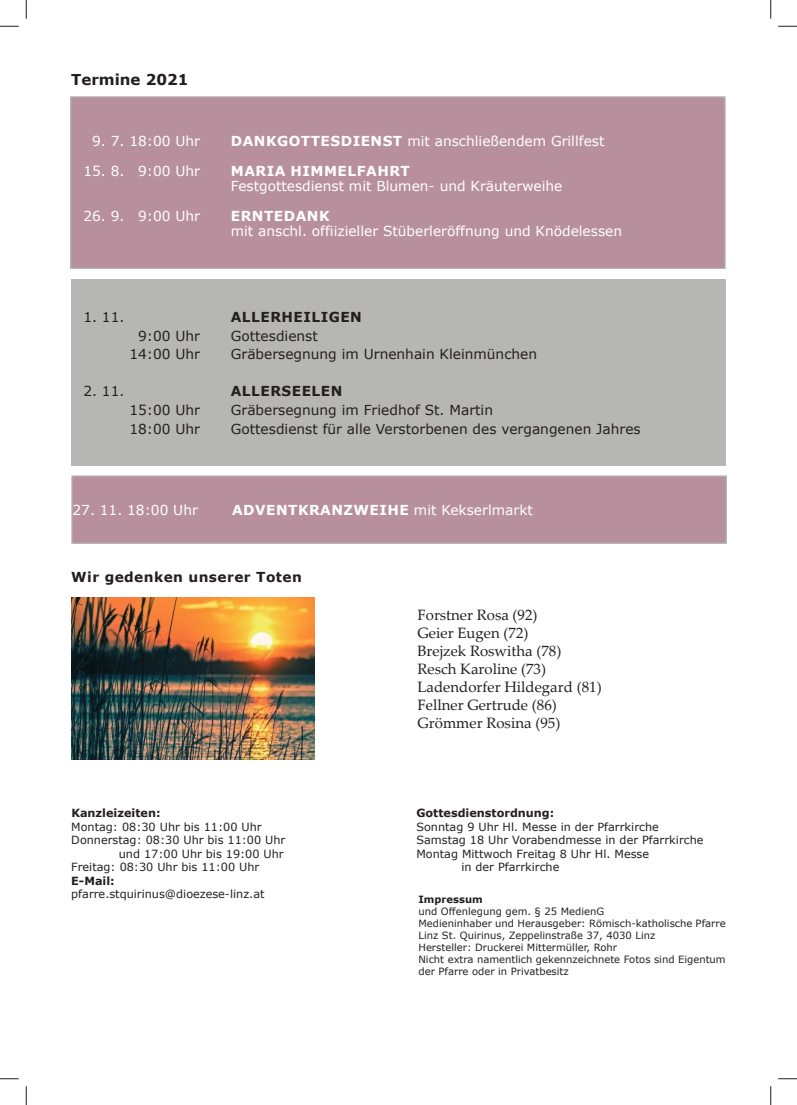
<style>
.page{position:relative;width:797px;height:1105px;background:#fff}
.page>*{position:absolute;margin:0;border:0;box-sizing:border-box;transform-origin:0 0}
.t1{font:15px/18px "Palatino Linotype";color:#241f1f}
.t2{font:700 15px "Verdana";color:#241f1f}
.t3{font:13.75px "Verdana";color:#fff}
.t4{font:13.75px "Verdana";color:#241f1f}
.t5{font:700 13.75px "Verdana";letter-spacing:.035em;color:#fff}
.t6{font:700 13.75px "Verdana";letter-spacing:.03em;color:#241f1f}
.t7{font:11.25px "Verdana";color:#241f1f}
.t8{font:700 11.25px "Verdana";color:#241f1f}
.t9{font:10px/12px "Verdana";color:#241f1f}
.t10{font:700 10px "Verdana";color:#241f1f}
.s1{font-weight:700}
</style>
<div class="page">
<div style="left:71px;top:97px;width:654px;height:171px;background:#b8909d"></div>
<div style="left:70px;top:96px;width:655px;height:173px;border:1px solid #b6b6b5"></div>
<div style="left:71px;top:280px;width:654px;height:186px;background:#b6b6b5"></div>
<img style="left:71px;top:597px;width:244px;height:162px">
<div style="left:72px;top:476px;width:654px;height:67px;background:#b8909d"></div>
<div style="left:71px;top:475px;width:656px;height:69px;border:1px solid #b6b6b5"></div>
<svg style="left:0;top:25px;width:19px;height:2px"></svg>
<svg style="left:778px;top:25px;width:19px;height:2px"></svg>
<svg style="left:0;top:1078px;width:19px;height:1px"></svg>
<svg style="left:778px;top:1078px;width:19px;height:1px"></svg>
<svg style="left:25px;top:0;width:2px;height:19px"></svg>
<svg style="left:25px;top:1086px;width:2px;height:19px"></svg>
<svg style="left:770px;top:0;width:1px;height:19px"></svg>
<svg style="left:770px;top:1086px;width:1px;height:19px"></svg>
<h1 class="t2" style="left:71px;top:69px;width:119px">Termine 2021</h1>
<p class="t3" style="left:92px;top:132px;width:109px">9. 7. 18:00 Uhr</p>
<p class="t5" style="left:231px;top:132px;width:81px">Dankgotte</p>
<p class="t5" style="left:330px;top:132px;width:21px">sdie</p>
<p class="t3" style="left:370px;top:132px;width:235px"><span class="s1">nst</span> mit anschließendem Grillfest</p>
<p class="t3" style="left:83px;top:162px;width:118px">15. 8. 9:00 Uhr</p>
<p class="t5" style="left:231px;top:162px;width:84px">Maria Himme</p>
<p class="t5" style="left:347px;top:162px;width:61px">lfah rt</p>
<p class="t3" style="left:231px;top:177px;width:333px">Festgottesdienst mit Blumen- und Kräuterweihe</p>
<p class="t3" style="left:83px;top:207px;width:118px">26. 9. 9:00 Uhr</p>
<p class="t5" style="left:231px;top:207px;width:45px">Ernted</p>
<p class="t5" style="left:296px;top:207px;width:34px">ank</p>
<p class="t3" style="left:231px;top:222px;width:393px">mit anschl. offiizieller Stüberleröffnung und Knödelessen</p>
<p class="t4" style="left:83px;top:308px;width:43px">1. 11.</p>
<p class="t6" style="left:231px;top:307px;width:61px">Alle rhei</p>
<p class="t6" style="left:311px;top:307px;width:20px">lige</p>
<p class="t6" style="left:350px;top:307px;width:13px">n</p>
<p class="t4" style="left:138px;top:326px;width:63px">9:00 Uhr</p>
<p class="t4" style="left:231px;top:326px;width:89px">Gottesdienst</p>
<p class="t4" style="left:129px;top:345px;width:72px">14:00 Uhr</p>
<p class="t4" style="left:231px;top:345px;width:308px">Gräbersegnung im Urnenhain Kleinmünchen</p>
<p class="t4" style="left:83px;top:382px;width:43px">2. 11.</p>
<p class="t6" style="left:231px;top:382px;width:113px">Alle rsee le n</p>
<p class="t4" style="left:129px;top:401px;width:72px">15:00 Uhr</p>
<p class="t4" style="left:231px;top:401px;width:264px">Gräbersegnung im Friedhof St. Martin</p>
<p class="t4" style="left:129px;top:419px;width:72px">18:00 Uhr</p>
<p class="t4" style="left:231px;top:419px;width:411px">Gottesdienst für alle Verstorbenen des vergangenen Jahres</p>
<p class="t3" style="left:72px;top:500px;width:127px">27. 11. 18:00 Uhr</p>
<p class="t5" style="left:232px;top:500px;width:134px">Adve ntkranzweihe</p>
<p class="t3" style="left:414px;top:500px;width:120px">mit Kekserlmarkt</p>
<p class="t6" style="left:71px;top:567px;width:232px">Wir gedenken unserer Toten</p>
<p class="t8" style="left:71px;top:805px;width:91px">Kanzleizeiten:</p>
<p class="t7" style="left:71px;top:819px;width:192px">Montag: 08:30 Uhr bis 11:00 Uhr</p>
<p class="t7" style="left:71px;top:832px;width:215px">Donnerstag: 08:30 Uhr bis 11:00 Uhr</p>
<p class="t7" style="left:119px;top:846px;width:166px">und 17:00 Uhr bis 19:00 Uhr</p>
<p class="t7" style="left:71px;top:859px;width:189px">Freitag: 08:30 Uhr bis 11:00 Uhr</p>
<p class="t8" style="left:71px;top:872px;width:45px">E-Mail:</p>
<p class="t7" style="left:71px;top:886px;width:195px">pfarre.stquirinus@dioezese-linz.at</p>
<h1 class="t1" style="left:417px;top:605px;width:186px">Forstner Rosa (92)<br>Geier Eugen (72)<br>Brejzek Roswitha (78)<br>Resch Karoline (73)<br>Ladendorfer Hildegard (81)<br>Fellner Gertrude (86)<br>Grömmer Rosina (95)</h1>
<p class="t8" style="left:416px;top:805px;width:139px">Gottesdienstordnung:</p>
<p class="t7" style="left:416px;top:819px;width:244px">Sonntag 9 Uhr Hl. Messe in der Pfarrkirche</p>
<p class="t7" style="left:416px;top:833px;width:288px">Samstag 18 Uhr Vorabendmesse in der Pfarrkirche</p>
<p class="t7" style="left:416px;top:846px;width:234px">Montag Mittwoch Freitag 8 Uhr Hl. Messe</p>
<p class="t7" style="left:461px;top:860px;width:99px">in der Pfarrkirche</p>
<p class="t10" style="left:418px;top:892px;width:66px">Impressum</p>
<p class="t9" style="left:418px;top:905px;width:309px">und Offenlegung gem. § 25 MedienG<br>Medieninhaber und Herausgeber: Römisch-katholische Pfarre Linz St. Quirinus, Zeppelinstraße 37, 4030 Linz<br>Hersteller: Druckerei Mittermüller, Rohr<br>Nicht extra namentlich gekennzeichnete Fotos sind Eigentum der Pfarre oder in Privatbesitz</p>
</div>
